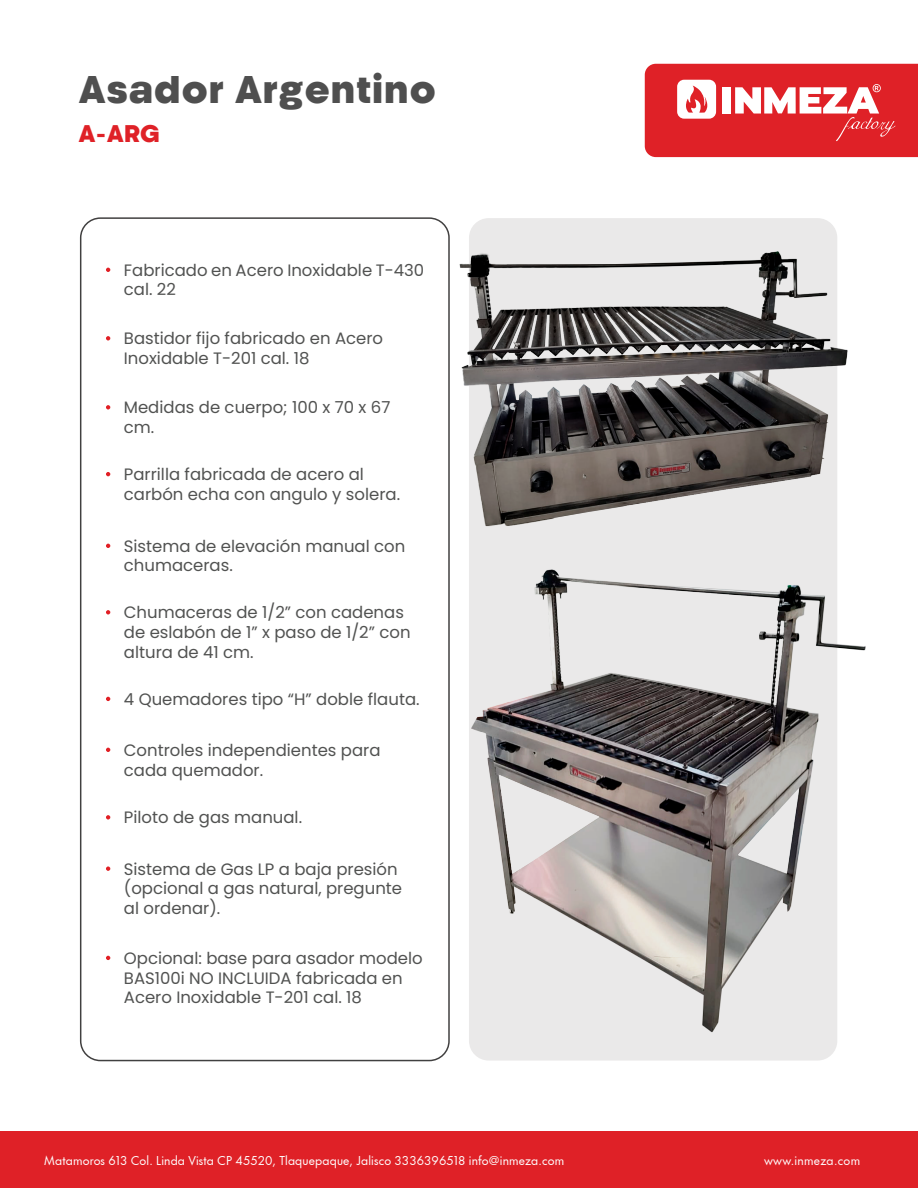
<style>
.page{position:relative;width:918px;height:1188px;background:#fff}
.page>*{position:absolute;margin:0;border:0;box-sizing:border-box;transform-origin:0 0}
.t1{font:36px "Kamerik 205 Regular 8";letter-spacing:.01em;color:#4f4f4f}
.t2{font:22.5px "Kamerik 205 Regular 8";color:#df2127}
.t3{font:16.5px/19.8px "Poppins";color:#515251}
.t4{font:12px "Futura Now Headline";letter-spacing:.015em;color:#fff}
</style>
<div class="page">
<div style="left:0;top:1131px;width:918px;height:57px;background:#df2127"></div>
<svg style="left:645px;top:64px;width:273px;height:93px;background:#e4464b"></svg>
<div style="left:469px;top:218px;width:368px;height:843px;background:#eae9e9;border-radius:20px"></div>
<svg style="left:106px;top:268px;width:4px;height:4px"></svg>
<svg style="left:106px;top:336px;width:4px;height:4px"></svg>
<svg style="left:106px;top:405px;width:4px;height:5px"></svg>
<svg style="left:106px;top:472px;width:4px;height:4px"></svg>
<svg style="left:106px;top:544px;width:4px;height:4px"></svg>
<svg style="left:106px;top:610px;width:4px;height:4px"></svg>
<svg style="left:106px;top:697px;width:4px;height:4px"></svg>
<svg style="left:106px;top:815px;width:4px;height:5px"></svg>
<svg style="left:106px;top:866px;width:4px;height:5px"></svg>
<svg style="left:106px;top:956px;width:4px;height:4px"></svg>
<svg style="left:106px;top:748px;width:4px;height:4px"></svg>
<img style="left:459px;top:251px;width:388px;height:124px">
<img style="left:384px;top:375px;width:482px;height:687px">
<h1 class="t1" style="left:79px;top:69px;width:359px">Asador Argentino</h1>
<h2 class="t2" style="left:79px;top:121px;width:83px">A-ARG</h2>
<p class="t3" style="left:124px;top:260px;width:302px">Fabricado en Acero Inoxidable T-430 cal. 22</p>
<p class="t3" style="left:124px;top:329px;width:261px">Bastidor fijo fabricado en Acero<br>Inoxidable T-201 cal. 18</p>
<p class="t3" style="left:124px;top:398px;width:268px">Medidas de cuerpo; 100 x 70 x 67 cm.</p>
<p class="t3" style="left:124px;top:464px;width:278px">Parrilla fabricada de acero al carbón echa con angulo y solera.</p>
<p class="t3" style="left:124px;top:536px;width:283px">Sistema de elevación manual con chumaceras.</p>
<p class="t3" style="left:124px;top:603px;width:288px">Chumaceras de 1/2” con cadenas de eslabón de 1” x paso de 1/2” con altura de 41 cm.</p>
<p class="t3" style="left:124px;top:689px;width:297px">4 Quemadores tipo “H” doble flauta.</p>
<p class="t3" style="left:124px;top:741px;width:258px">Controles independientes para cada quemador.</p>
<p class="t3" style="left:124px;top:808px;width:180px">Piloto de gas manual.</p>
<p class="t3" style="left:124px;top:859px;width:280px">Sistema de Gas LP a baja presión (opcional a gas natural, pregunte al ordenar).</p>
<p class="t3" style="left:124px;top:948px;width:300px">Opcional: base para asador modelo<br>BAS100i NO INCLUIDA fabricada en<br>Acero Inoxidable T-201 cal. 18</p>
<p class="t4" style="left:44px;top:1151px;width:521px">Matamoros 613 Col. Linda Vista CP 45520, Tlaquepaque, Jalisco 3336396518 info@inmeza.com</p>
<p class="t4" style="left:764px;top:1151px;width:98px">www.inmeza.com</p>
</div>
